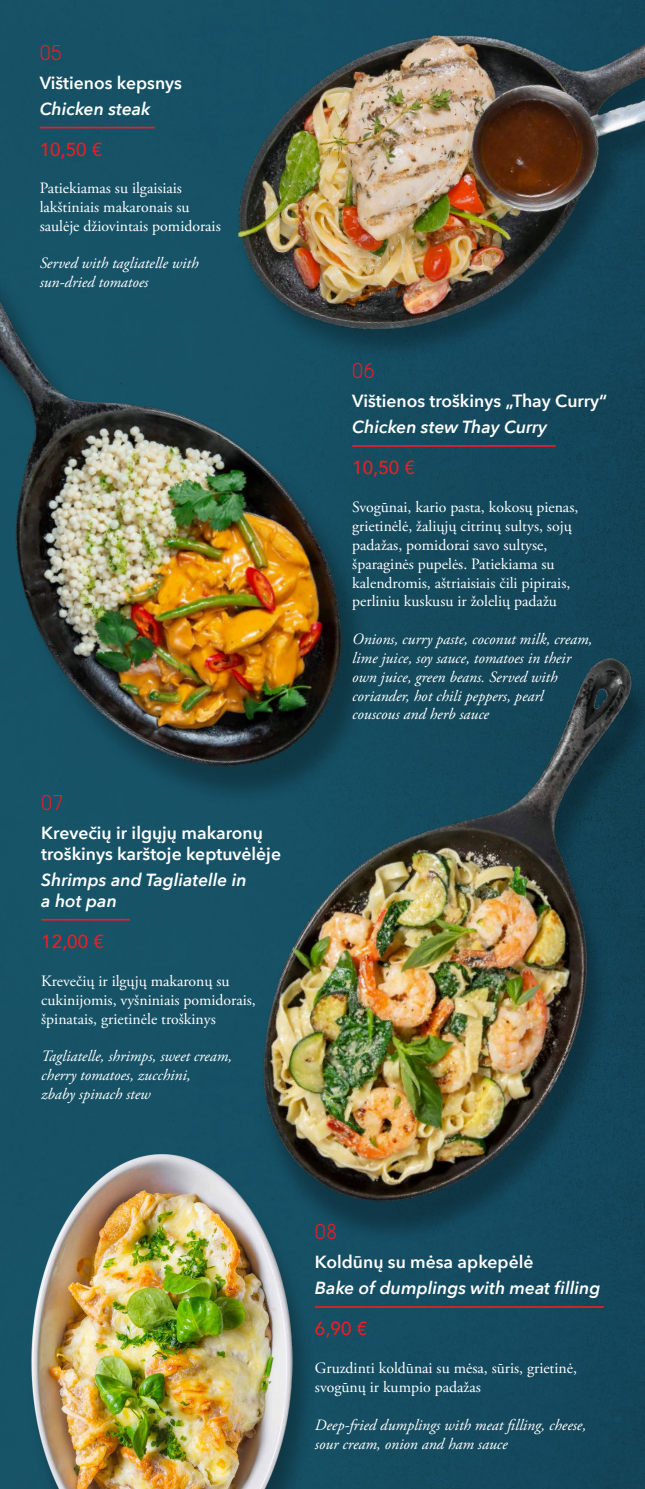
<style>
.page{position:relative;width:645px;height:1489px;background:#fff}
.page>*{position:absolute;margin:0;border:0;box-sizing:border-box;transform-origin:0 0}
.t1{font:700 19.25px "Variable";color:#ed1d24}
.t2{font:500 18.72px "Avenir";color:#ed1d24}
.t3{font:600 17.5px/21px "Avenir Next";color:#fff}
.t4{font:italic 600 17.5px/21px "Avenir Next";color:#fff}
.t5{font:15.75px/18.9px "Adobe Garamond Pro";color:#fff}
.t6{font:italic 15.75px/18.9px "Adobe Garamond Pro";color:#fff}
</style>
<div class="page">
<img style="left:0;top:0;width:645px;height:1488px">
<img style="left:0;top:1112px;width:338px;height:376px">
<img style="left:0;top:219px;width:558px;height:687px">
<img style="left:159px;top:571px;width:486px;height:755px">
<hr style="left:41px;top:918px;width:89px;height:2px;background:#ed1d24">
<hr style="left:315px;top:1305px;width:289px;height:2px;background:#ed1d24">
<hr style="left:40px;top:127px;width:115px;height:1px;background:#ed1d24">
<img style="left:146px;top:0;width:499px;height:471px">
<p class="t1" style="left:40px;top:40px;width:24px">05</p>
<p class="t3" style="left:40px;top:72px;width:144px">Vištienos kepsnys</p>
<p class="t4" style="left:40px;top:98px;width:112px">Chicken steak</p>
<p class="t2" style="left:40px;top:133px;width:64px">10,50 €</p>
<p class="t5" style="left:40px;top:179px;width:183px">Patiekiamas su ilgaisiais lakštiniais makaronais su saulėje džiovintais pomidorais</p>
<p class="t6" style="left:40px;top:254px;width:160px">Served with tagliatelle with sun-dried tomatoes</p>
<p class="t1" style="left:41px;top:790px;width:24px">07</p>
<p class="t3" style="left:41px;top:821px;width:241px">Krevečių ir ilgųjų makaronų troškinys karštoje keptuvėlėje</p>
<p class="t4" style="left:41px;top:868px;width:207px">Shrimps and Tagliatelle in a hot pan</p>
<p class="t2" style="left:41px;top:925px;width:64px">12,00 €</p>
<p class="t5" style="left:41px;top:971px;width:216px">Krevečių ir ilgųjų makaronų su cukinijomis, vyšniniais pomidorais, špinatais, grietinėle troškinys</p>
<p class="t6" style="left:41px;top:1047px;width:192px">Tagliatelle, shrimps, sweet cream, cherry tomatoes, zucchini,<br>zbaby spinach stew</p>
<p class="t1" style="left:352px;top:358px;width:24px">06</p>
<p class="t3" style="left:352px;top:390px;width:257px">Vištienos troškinys „Thay Curry“</p>
<p class="t4" style="left:352px;top:416px;width:196px">Chicken stew Thay Curry</p>
<p class="t2" style="left:352px;top:451px;width:64px">10,50 €</p>
<p class="t5" style="left:352px;top:498px;width:228px">Svogūnai, kario pasta, kokosų pienas, grietinėlė, žaliųjų citrinų sultys, sojų padažas, pomidorai savo sultyse, šparaginės pupelės. Patiekiama su kalendromis, aštriaisiais čili pipirais, perliniu kuskusu ir žolelių padažu</p>
<p class="t6" style="left:352px;top:629px;width:242px">Onions, curry paste, coconut milk, cream, lime juice, soy sauce, tomatoes in their own juice, green beans. Served with coriander, hot chili peppers, pearl couscous and herb sauce</p>
<p class="t1" style="left:315px;top:1219px;width:24px">08</p>
<p class="t3" style="left:315px;top:1250px;width:220px">Koldūnų su mėsa apkepėlė</p>
<p class="t4" style="left:315px;top:1276px;width:287px">Bake of dumplings with meat filling</p>
<p class="t2" style="left:315px;top:1312px;width:54px">6,90 €</p>
<p class="t5" style="left:315px;top:1358px;width:263px">Gruzdinti koldūnai su mėsa, sūris, grietinė, svogūnų ir kumpio padažas</p>
<p class="t6" style="left:315px;top:1415px;width:273px">Deep-fried dumplings with meat filling, cheese, sour cream, onion and ham sauce</p>
</div>
